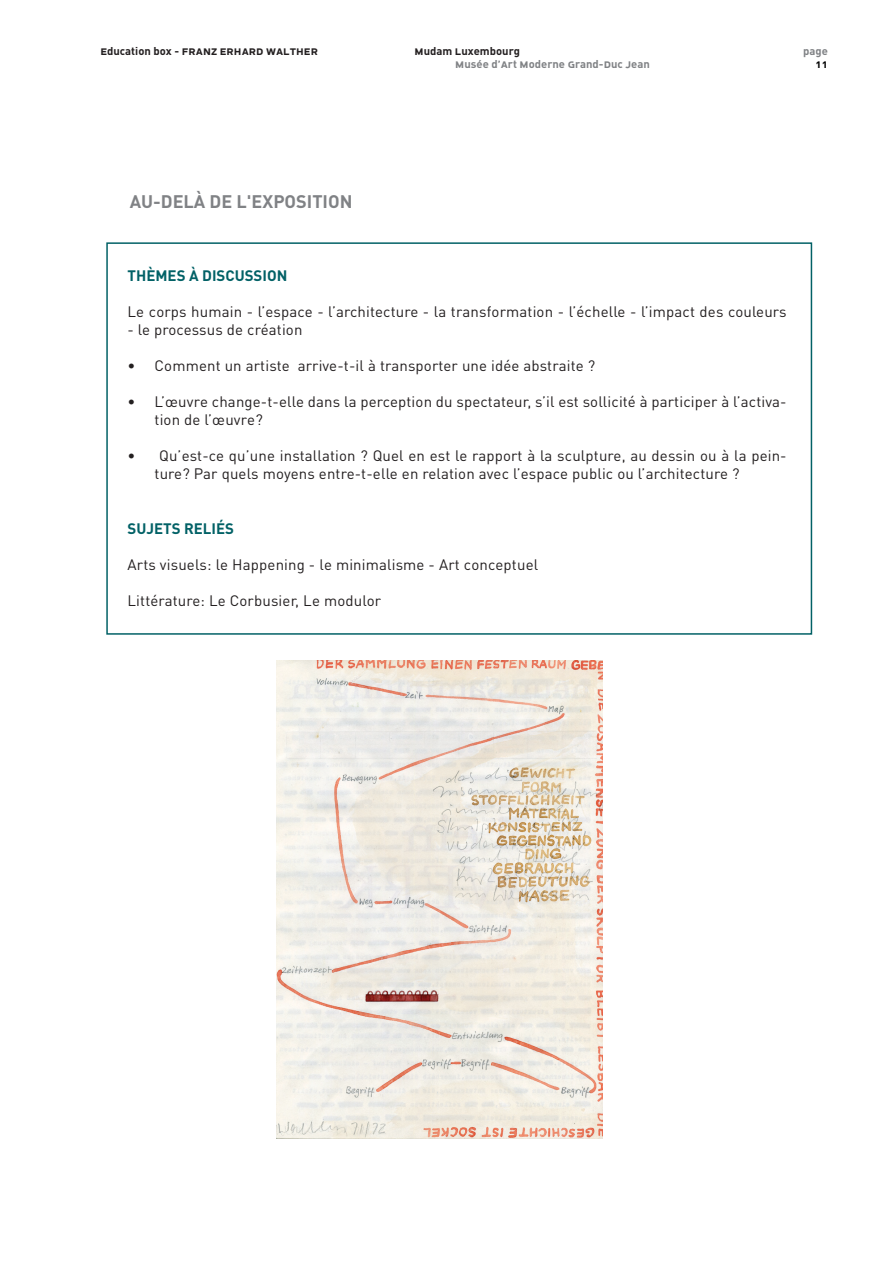
<style>
.page{position:relative;width:893px;height:1263px;background:#fff}
.page>*{position:absolute;margin:0;border:0;box-sizing:border-box;transform-origin:0 0}
.titre{font:700 18px "DINOT";color:#808285}
.texte_fr{font:15px/18px "DINOT";letter-spacing:.01em;color:#231f20}
.Soustitre_EXPO{font:15px "DINOT";letter-spacing:.01em;color:#231f20}
.titre-2{font:700 15px "DINOT";color:#026166}
.Soustitre_EXPO-2{font:700 15px "DINOT";color:#026166}
.t1{font:11.25px "MUDIN";color:#231f20}
.t2{font:11.25px "MUDIN";color:#808285}
.t3{font:11.25px "MUDIN";color:#000}
</style>
<div class="page">
<div style="left:106px;top:242px;width:706px;height:393px;border:2px solid #026166"></div>
<img style="left:276px;top:660px;width:326px;height:478px">
<p class="t1" style="left:100px;top:43px;width:219px">Education box - FRANZ ERHARD WALTHER</p>
<p class="titre" style="left:130px;top:190px;width:224px">AU-DELÀ DE L'EXPOSITION</p>
<p class="t1" style="left:415px;top:43px;width:107px">Mudam Luxembourg</p>
<p class="t2" style="left:803px;top:43px;width:26px">page</p>
<p class="t3" style="left:816px;top:57px;width:14px">11</p>
<p class="t2" style="left:455px;top:57px;width:196px">Musée d’Art Moderne Grand-Duc Jean</p>
<p class="titre-2" style="left:128px;top:265px;width:161px">THÈMES À DISCUSSION</p>
<p class="texte_fr" style="left:128px;top:302px;width:661px">Le corps humain - l’espace - l’architecture - la transformation - l’échelle - l’impact des couleurs</p>
<p class="texte_fr" style="left:128px;top:320px;width:176px">- le processus de création</p>
<p class="texte_fr" style="left:128px;top:356px;width:469px">• Comment un artiste arrive-t-il à transporter une idée abstraite ?</p>
<p class="texte_fr" style="left:155px;top:392px;width:634px;text-indent:-27px">• L’œuvre change-t-elle dans la perception du spectateur, s’il est sollicité à participer à l’activa&shy;tion de l’œuvre?</p>
<p class="texte_fr" style="left:155px;top:446px;width:634px;text-indent:-27px">• Qu’est-ce qu’une installation ? Quel en est le rapport à la sculpture, au dessin ou à la pein&shy;ture? Par quels moyens entre-t-elle en relation avec l’espace public ou l’architecture ?</p>
<p class="Soustitre_EXPO-2" style="left:128px;top:518px;width:108px">SUJETS RELIÉS</p>
<p class="Soustitre_EXPO" style="left:128px;top:554px;width:412px">Arts visuels: le Happening - le minimalisme - Art conceptuel</p>
<p class="Soustitre_EXPO" style="left:128px;top:590px;width:255px">Littérature: Le Corbusier, Le modulor</p>
</div>
